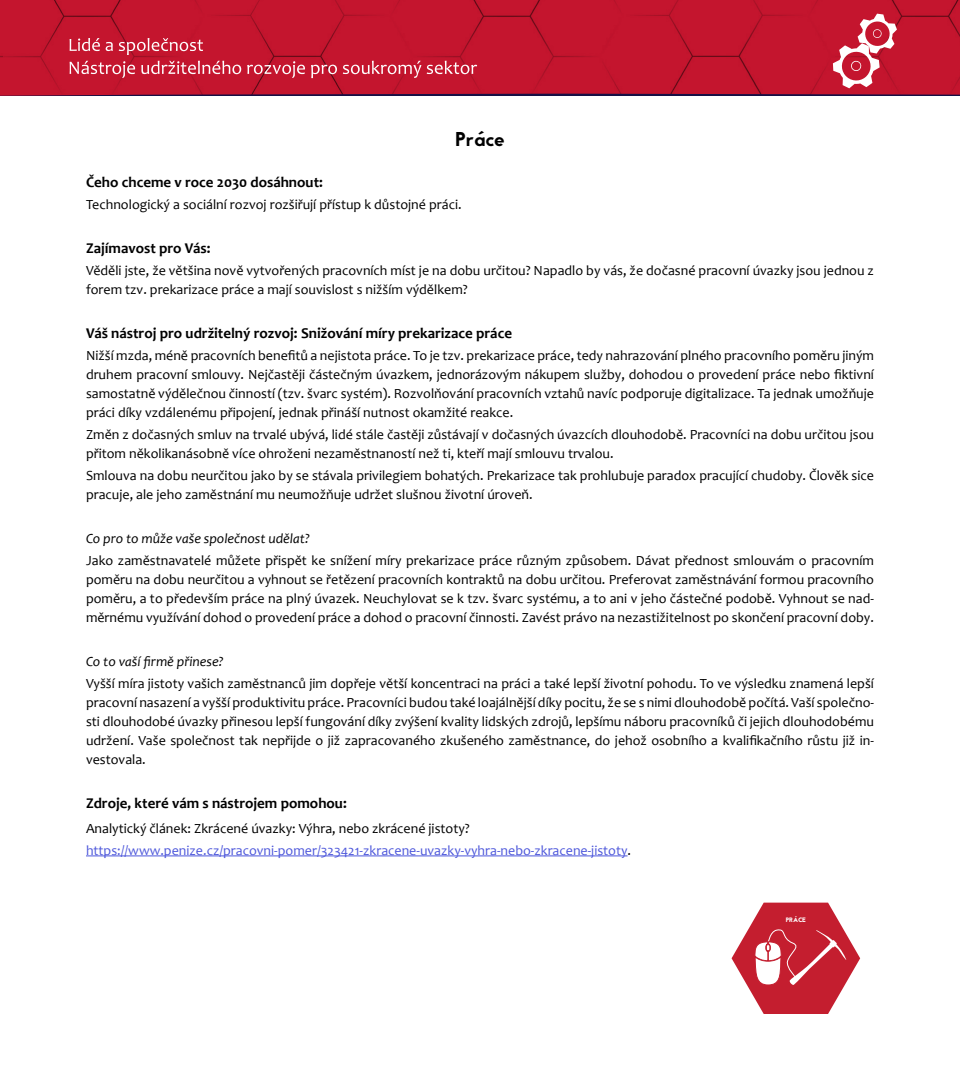
<style>
.page{position:relative;width:960px;height:1080px;background:#fff}
.page>*{position:absolute;margin:0;border:0;box-sizing:border-box;transform-origin:0 0}
.t1{font:20px "Jaapokki";color:#000}
.t2{font:700 15px "Candara";color:#000}
.t3{font:14px/19px "Candara";color:#000}
.t4{font:14px/22px "Candara";color:#4e58db}
.t5{font:italic 14px "Candara";color:#000}
.t6{font:6.4px "Jaapokki";color:#fff}
.s1{color:#000}
</style>
<div class="page">
<div style="left:414px;top:0;width:185px;height:94px;background:#c4152e"></div>
<div style="left:2px;top:0;width:178px;height:94px;background:#c4152e"></div>
<img style="left:0;top:0;width:2px;height:94px">
<div style="left:833px;top:0;width:127px;height:94px;background:#c4152e"></div>
<div style="left:599px;top:0;width:234px;height:94px;background:#c4152e"></div>
<div style="left:180px;top:0;width:234px;height:94px;background:#c4152e"></div>
<svg style="left:70px;top:38px;width:133px;height:17px;background:#ce4256"></svg>
<svg style="left:0;top:94px;width:960px;height:2px;background:#361040"></svg>
<svg style="left:833px;top:14px;width:64px;height:74px"></svg>
<svg style="left:70px;top:61px;width:407px;height:17px;background:#ce4256"></svg>
<hr style="left:86px;top:856px;width:542px;height:1px;background:#4e58db">
<svg style="left:732px;top:902px;width:128px;height:112px"></svg>
<h1 class="t1" style="left:455px;top:125px;width:51px">Práce</h1>
<p class="t2" style="left:86px;top:173px;width:238px">Čeho chceme v roce 2030 dosáhnout:</p>
<p class="t3" style="left:86px;top:195px;width:377px">Technologický a sociální rozvoj rozšiřují přístup k důstojné práci.</p>
<p class="t2" style="left:86px;top:239px;width:126px">Zajímavost pro Vás:</p>
<p class="t3" style="left:86px;top:261px;width:790px">Věděli jste, že většina nově vytvořených pracovních míst je na dobu určitou? Napadlo by vás, že dočasné pracovní úvazky jsou jednou z forem tzv. prekarizace práce a mají souvislost s nižším výdělkem?</p>
<p class="t2" style="left:86px;top:324px;width:428px">Váš nástroj pro udržitelný rozvoj: Snižování míry prekarizace práce</p>
<p class="t3" style="left:86px;top:346px;width:790px;text-align:justify">Nižší mzda, méně pracovních benefitů a nejistota práce. To je tzv. prekarizace práce, tedy nahrazování plného pracovního poměru jiným druhem pracovní smlouvy. Nejčastěji částečným úvazkem, jednorázovým nákupem služby, dohodou o provedení práce nebo fiktivní samostatně výdělečnou činností (tzv. švarc systém). Rozvolňování pracovních vztahů navíc podporuje digitalizace. Ta jednak umožňuje práci díky vzdálenému připojení, jednak přináší nutnost okamžité reakce.</p>
<p class="t3" style="left:86px;top:425px;width:790px">Změn z dočasných smluv na trvalé ubývá, lidé stále častěji zůstávají v dočasných úvazcích dlouhodobě. Pracovníci na dobu určitou jsou přitom několikanásobně více ohroženi nezaměstnaností než ti, kteří mají smlouvu trvalou.</p>
<p class="t3" style="left:86px;top:466px;width:790px">Smlouva na dobu neurčitou jako by se stávala privilegiem bohatých. Prekarizace tak prohlubuje paradox pracující chudoby. Člověk sice pracuje, ale jeho zaměstnání mu neumožňuje udržet slušnou životní úroveň.</p>
<p class="t5" style="left:86px;top:530px;width:226px">Co pro to může vaše společnost udělat?</p>
<p class="t3" style="left:86px;top:551px;width:790px;text-align:justify">Jako zaměstnavatelé můžete přispět ke snížení míry prekarizace práce různým způsobem. Dávat přednost smlouvám o pracovním poměru na dobu neurčitou a vyhnout se řetězení pracovních kontraktů na dobu určitou. Preferovat zaměstnávání formou pracovního poměru, a to především práce na plný úvazek. Neuchylovat se k tzv. švarc systému, a to ani v jeho částečné podobě. Vyhnout se nad&shy;měrnému využívání dohod o provedení práce a dohod o pracovní činnosti. Zavést právo na nezastižitelnost po skončení pracovní doby.</p>
<p class="t5" style="left:86px;top:653px;width:139px">Co to vaší firmě přinese?</p>
<p class="t3" style="left:86px;top:674px;width:790px;text-align:justify">Vyšší míra jistoty vašich zaměstnanců jim dopřeje větší koncentraci na práci a také lepší životní pohodu. To ve výsledku znamená lepší pracovní nasazení a vyšší produktivitu práce. Pracovníci budou také loajálnější díky pocitu, že se s nimi dlouhodobě počítá. Vaší společno&shy;sti dlouhodobé úvazky přinesou lepší fungování díky zvýšení kvality lidských zdrojů, lepšímu náboru pracovníků či jejich dlouhodobému udržení. Vaše společnost tak nepřijde o již zapracovaného zkušeného zaměstnance, do jehož osobního a kvalifikačního růstu již in&shy;vestovala.</p>
<p class="t2" style="left:86px;top:794px;width:262px">Zdroje, které vám s nástrojem pomohou:</p>
<p class="t4" style="left:86px;top:817px;width:547px"><span class="s1">Analytický článek: Zkrácené úvazky: Výhra, nebo zkrácené jistoty? </span>https://www.penize.cz/pracovni-pomer/323421-zkracene-uvazky-vyhra-nebo-zkracene-jistoty<span class="s1">.</span></p>
<p class="t6" style="left:786px;top:915px;width:22px">PRÁCE</p>
</div>
